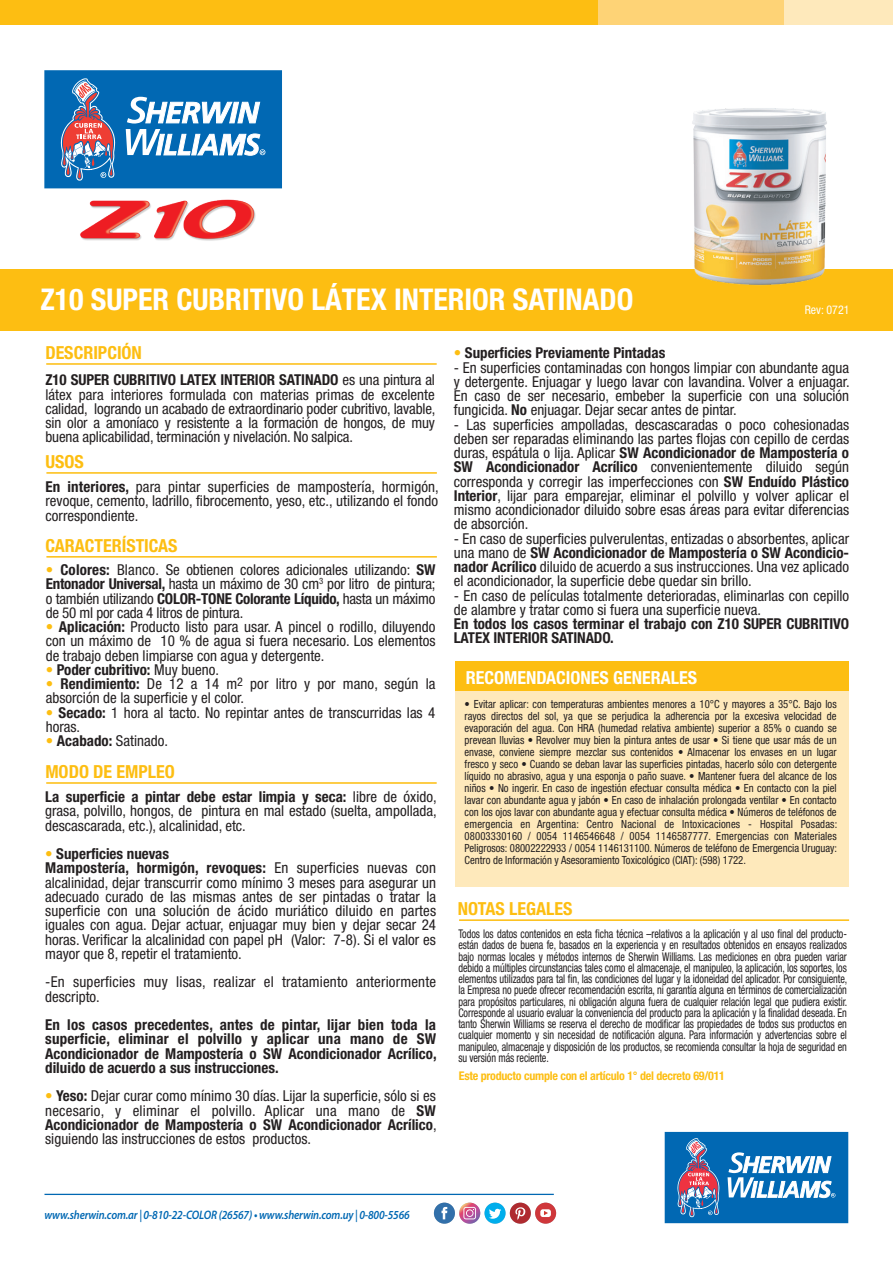
<style>
.page{position:relative;width:893px;height:1263px;background:#fff}
.page>*{position:absolute;margin:0;border:0;box-sizing:border-box;transform-origin:0 0}
.t1{font:700 condensed 30px "Helvetica Neue";color:#fff}
.t2{font:700 condensed 18px "Helvetica Neue";color:#fdbe12}
.t3{font:700 condensed 18px "Helvetica Neue";color:#fff}
.t4{font:condensed 15px/14.2px "Helvetica Neue";color:#231f20;text-align:justify}
.t5{font:700 condensed 15px/14.2px "Helvetica Neue";color:#231f20;text-align:justify}
.t6{font:italic 600 12.3px "Myriad Pro";letter-spacing:-.015em;color:#0168b3;scale:.88 1}
.t7{font:condensed 12px/11.2px "Helvetica Neue";letter-spacing:-.01em;color:#231f20;text-align:justify;scale:.85 1}
.t8{font:700 condensed 12px "Helvetica Neue";letter-spacing:-.02em;color:#fdbe12}
.t9{font:condensed 12px "Helvetica Neue";color:#fff}
.t10{font:condensed 11.25px/12px "Helvetica Neue";color:#231f20;text-align:justify;scale:.95 1}
.s1{font-weight:700}
.s2{color:#fdbe12}
.s3{font-weight:400;color:#fdbe12}
.s4{font-weight:400}
</style>
<div class="page">
<img style="left:80px;top:207px;width:176px;height:34px">
<div style="left:0;top:269px;width:893px;height:61px;background:#fdbe12"></div>
<hr style="left:46px;top:472px;width:391px;height:2px;background:#fdbe12">
<hr style="left:46px;top:556px;width:391px;height:2px;background:#fdbe12">
<hr style="left:46px;top:782px;width:391px;height:2px;background:#fdbe12">
<hr style="left:46px;top:363px;width:391px;height:2px;background:#fdbe12">
<div style="left:455px;top:690px;width:393px;height:196px;background:#fee9bb"></div>
<svg style="left:44px;top:70px;width:238px;height:137px"></svg>
<div style="left:455px;top:661px;width:393px;height:29px;background:#fdbe12"></div>
<hr style="left:459px;top:919px;width:390px;height:2px;background:#fdbe12">
<div style="left:699px;top:0;width:194px;height:24px;background:#fee9bb"></div>
<div style="left:591px;top:0;width:193px;height:24px;background:#fed376"></div>
<div style="left:0;top:0;width:597px;height:24px;background:#fdbe12"></div>
<img style="left:692px;top:108px;width:135px;height:178px">
<svg style="left:665px;top:1131px;width:183px;height:93px;background:#3a81bb"></svg>
<hr style="left:44px;top:1194px;width:510px;height:1px;background:#0168b3">
<div style="left:535px;top:1202px;width:21px;height:22px;background:#cf373b;border-radius:50%"></div>
<div style="left:540px;top:1209px;width:11px;height:8px;background:#fff;border-radius:3px"></div>
<svg style="left:544px;top:1211px;width:4px;height:4px"></svg>
<div style="left:510px;top:1202px;width:21px;height:22px;background:#af2b30;border-radius:50%"></div>
<svg style="left:515px;top:1207px;width:10px;height:13px"></svg>
<svg style="left:484px;top:1202px;width:22px;height:22px"></svg>
<svg style="left:489px;top:1209px;width:12px;height:10px"></svg>
<svg style="left:459px;top:1202px;width:21px;height:22px"></svg>
<svg style="left:463px;top:1207px;width:13px;height:12px"></svg>
<div style="left:434px;top:1202px;width:21px;height:22px;background:#3270aa;border-radius:50%"></div>
<svg style="left:441px;top:1207px;width:6px;height:12px"></svg>
<h1 class="t1" style="left:40px;top:281px;width:594px">Z10 SUPER CUBRITIVO LÁTEX INTERIOR SATINADO</h1>
<p class="t9" style="left:805px;top:303px;width:46px">Rev: 0721</p>
<p class="t2" style="left:45px;top:342px;width:98px">DESCRIPCIÓN</p>
<p class="t4" style="left:46px;top:373px;width:391px"><span class="s1">Z10 SUPER CUBRITIVO LATEX INTERIOR SATINADO</span> es una pintura al látex para interiores formulada con materias primas de excelente calidad, logrando un acabado de extraordinario poder cubritivo, lavable, sin olor a amoníaco y resistente a la formación de hongos, de muy buena aplicabilidad, terminación y nivelación. No salpica.</p>
<p class="t4" style="left:46px;top:480px;width:395px"><span class="s1">En interiores,</span> para pintar superficies de mampostería, hormigón, revoque, cemento, ladrillo, fibrocemento, yeso, etc., utilizando el fondo correspondiente.</p>
<p class="t2" style="left:45px;top:451px;width:40px">USOS</p>
<p class="t2" style="left:45px;top:534px;width:134px">CARACTERÍSTICAS</p>
<p class="t4" style="left:46px;top:563px;width:391px"><span class="s2">•</span> <span class="s1">Colores:</span> Blanco. Se obtienen colores adicionales utilizando: <span class="s1">SW Entonador Universal,</span> hasta un máximo de 30 cm<sup>3</sup> por litro de pintura; o también utilizando <span class="s1">COLOR-TONE Colorante Líquido,</span> hasta un máximo de 50 ml por cada 4 litros de pintura.</p>
<p class="t4" style="left:46px;top:620px;width:391px"><span class="s2">•</span> <span class="s1">Aplicación:</span> Producto listo para usar. A pincel o rodillo, diluyendo con un máximo de 10 % de agua si fuera necesario. Los elementos de trabajo deben limpiarse con agua y detergente.</p>
<p class="t5" style="left:46px;top:662px;width:175px"><span class="s3">•</span> Poder cubritivo: <span class="s4">Muy bueno.</span></p>
<p class="t4" style="left:46px;top:677px;width:391px"><span class="s2">•</span> <span class="s1">Rendimiento:</span> De 12 a 14 m<sup>2</sup> por litro y por mano, según la absorción de la superficie y el color.</p>
<p class="t4" style="left:46px;top:705px;width:391px"><span class="s2">•</span> <span class="s1">Secado:</span> 1 hora al tacto. No repintar antes de transcurridas las 4 horas.</p>
<p class="t4" style="left:46px;top:734px;width:124px"><span class="s2">•</span> <span class="s1">Acabado:</span> Satinado.</p>
<p class="t2" style="left:45px;top:760px;width:131px">MODO DE EMPLEO</p>
<p class="t4" style="left:45px;top:789px;width:393px"><span class="s1">La superficie a pintar debe estar limpia y seca:</span> libre de óxido, grasa, polvillo, hongos, de pintura en mal estado (suelta, ampollada, descascarada, etc.), alcalinidad, etc.</p>
<p class="t4" style="left:45px;top:846px;width:392px;text-align:left"><span class="s2">•</span> <span class="s1">Superficies nuevas<br>Mampostería, hormigón, revoques:</span> En superficies nuevas con alcalinidad, dejar transcurrir como mínimo 3 meses para asegurar un adecuado curado de las mismas antes de ser pintadas o tratar la superficie con una solución de ácido muriático diluido en partes iguales con agua. Dejar actuar, enjuagar muy bien y dejar secar 24 horas. Verificar la alcalinidad con papel pH (Valor: 7-8). Si el valor es mayor que 8, repetir el tratamiento.</p>
<p class="t4" style="left:45px;top:975px;width:392px">-En superficies muy lisas, realizar el tratamiento anteriormente descripto.</p>
<p class="t5" style="left:45px;top:1017px;width:393px">En los casos precedentes, antes de pintar, lijar bien toda la superficie, eliminar el polvillo y aplicar una mano de SW Acondicionador de Mampostería o SW Acondicionador Acrílico, diluido de acuerdo a sus instrucciones.</p>
<p class="t4" style="left:45px;top:1089px;width:393px"><span class="s2">•</span> <span class="s1">Yeso:</span> Dejar curar como mínimo 30 días. Lijar la superficie, sólo si es necesario, y eliminar el polvillo. Aplicar una mano de <span class="s1">SW Acondicionador de Mampostería o SW Acondicionador Acrílico</span>, siguiendo las instrucciones de estos productos.</p>
<p class="t5" style="left:454px;top:346px;width:213px"><span class="s3">•</span> Superficies Previamente Pintadas</p>
<p class="t4" style="left:454px;top:360px;width:397px">- En superficies contaminadas con hongos limpiar con abundante agua y detergente. Enjuagar y luego lavar con lavandina. Volver a enjuagar.<br>En caso de ser necesario, embeber la superficie con una solución fungicida. <span class="s1">No</span> enjuagar. Dejar secar antes de pintar.</p>
<p class="t4" style="left:454px;top:417px;width:397px">- Las superficies ampolladas, descascaradas o poco cohesionadas deben ser reparadas eliminando las partes flojas con cepillo de cerdas duras, espátula o lija. Aplicar <span class="s1">SW Acondicionador de Mampostería o SW Acondicionador Acrílico</span> convenientemente diluido según corresponda y corregir las imperfecciones con <span class="s1">SW Enduído Plástico Interior</span>, lijar para emparejar, eliminar el polvillo y volver aplicar el mismo acondicionador diluido sobre esas áreas para evitar diferencias de absorción.</p>
<p class="t4" style="left:454px;top:531px;width:397px">- En caso de superficies pulverulentas, entizadas o absorbentes, aplicar una mano de <span class="s1">SW Acondicionador de Mampostería o SW Acondicio&shy;nador Acrílico</span> diluido de acuerdo a sus instrucciones. Una vez aplicado el acondicionador, la superficie debe quedar sin brillo.</p>
<p class="t4" style="left:454px;top:588px;width:397px">- En caso de películas totalmente deterioradas, eliminarlas con cepillo de alambre y tratar como si fuera una superficie nueva.</p>
<p class="t5" style="left:454px;top:616px;width:397px">En todos los casos terminar el trabajo con Z10 SUPER CUBRITIVO<br>LATEX INTERIOR SATINADO.</p>
<p class="t3" style="left:466px;top:667px;width:233px">RECOMENDACIONES GENERALES</p>
<p class="t10" style="left:465px;top:698px;width:394px">• Evitar aplicar: con temperaturas ambientes menores a 10°C y mayores a 35°C. Bajo los rayos directos del sol, ya que se perjudica la adherencia por la excesiva velocidad de evaporación del agua. Con HRA (humedad relativa ambiente) superior a 85% o cuando se prevean lluvias • Revolver muy bien la pintura antes de usar • Si tiene que usar más de un envase, conviene siempre mezclar sus contenidos • Almacenar los envases en un lugar fresco y seco • Cuando se deban lavar las superficies pintadas, hacerlo sólo con detergente líquido no abrasivo, agua y una esponja o paño suave. • Mantener fuera del alcance de los niños • No ingerir. En caso de ingestión efectuar consulta médica • En contacto con la piel lavar con abundante agua y jabón • En caso de inhalación prolongada ventilar • En contacto con los ojos lavar con abundante agua y efectuar consulta médica • Números de teléfonos de emergencia en Argentina: Centro Nacional de Intoxicaciones - Hospital Posadas:<br>08003330160 / 0054 1146546648 / 0054 1146587777. Emergencias con Materiales Peligrosos: 08002222933 / 0054 1146131100. Números de teléfono de Emergencia Uruguay:<br>Centro de Información y Asesoramiento Toxicológico (CIAT): (598) 1722.</p>
<p class="t2" style="left:458px;top:898px;width:116px">NOTAS LEGALES</p>
<p class="t7" style="left:458px;top:928px;width:459px">Todos los datos contenidos en esta ficha técnica –relativos a la aplicación y al uso final del producto&shy;están dados de buena fe, basados en la experiencia y en resultados obtenidos en ensayos realizados bajo normas locales y métodos internos de Sherwin Williams. Las mediciones en obra pueden variar debido a múltiples circunstancias tales como el almacenaje, el manipuleo, la aplicación, los soportes, los elementos utilizados para tal fin, las condiciones del lugar y la idoneidad del aplicador. Por consiguiente, la Empresa no puede ofrecer recomendación escrita, ni garantía alguna en términos de comercialización para propósitos particulares, ni obligación alguna fuera de cualquier relación legal que pudiera existir.<br>Corresponde al usuario evaluar la conveniencia del producto para la aplicación y la finalidad deseada. En tanto Sherwin Williams se reserva el derecho de modificar las propiedades de todos sus productos en cualquier momento y sin necesidad de notificación alguna. Para información y advertencias sobre el manipuleo, almacenaje y disposición de los productos, se recomienda consultar la hoja de seguridad en su versión más reciente.</p>
<p class="t8" style="left:459px;top:1068px;width:268px">Este producto cumple con el artículo 1° del decreto 69/011</p>
<p class="t6" style="left:44px;top:1207px;width:417px">www.sherwin.com.ar | 0-810-22-COLOR (26567) • www.sherwin.com.uy | 0-800-5566</p>
</div>
